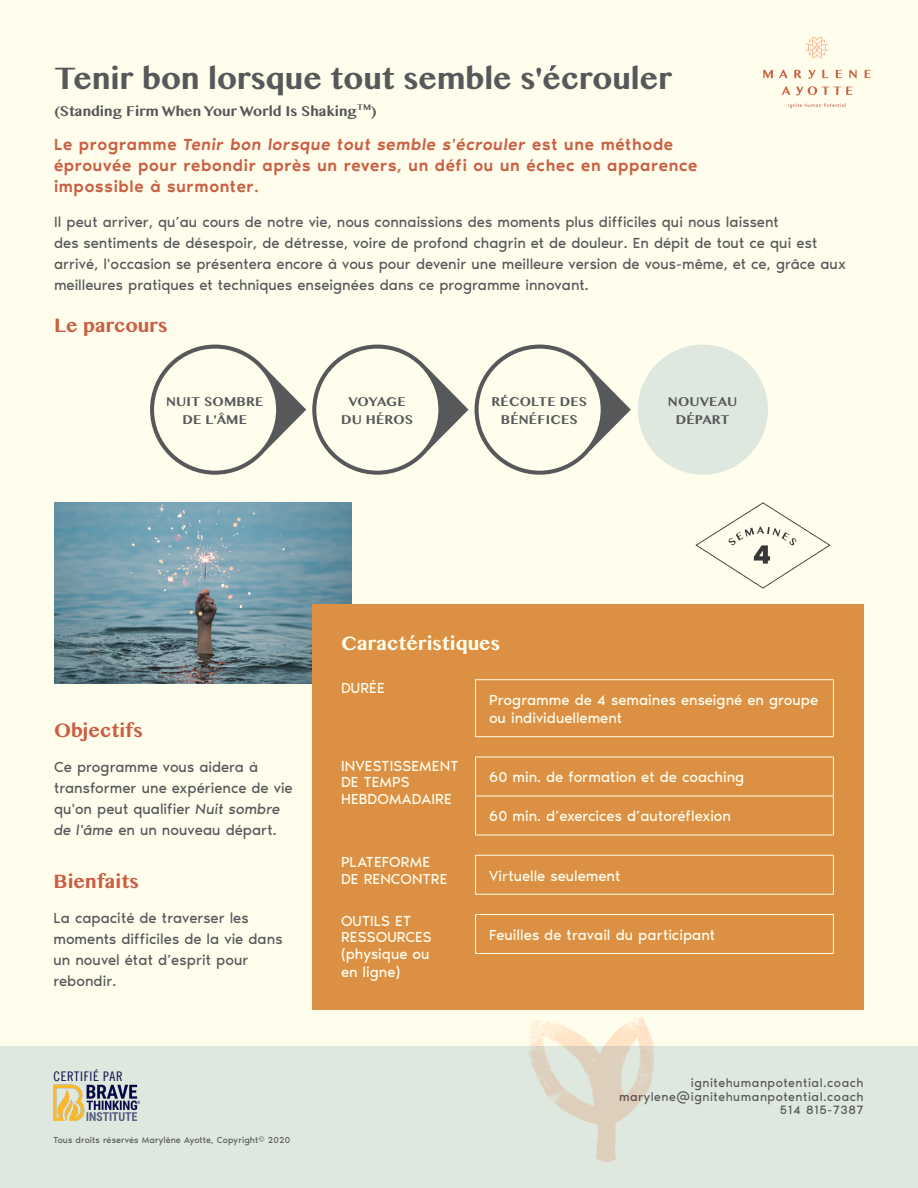
<style>
.page{position:relative;width:918px;height:1188px;background:#fffeec}
.page>*{position:absolute;margin:0;border:0;box-sizing:border-box;transform-origin:0 0}
.t1{font:700 36px "Khmer MN";color:#57585a}
.t2{font:700 22.5px "Khmer MN";color:#cb5f44}
.t3{font:700 22.5px "Khmer MN";color:#fffeec}
.t4{font:500 16.5px/21px "Noir Pro";letter-spacing:.04em;color:#cb5f44}
.t5{font:700 16.5px "Khmer MN";color:#57585a}
.t6{font:15px/21px "Noir Pro";color:#57585a}
.t7{font:15px/16.5px "Noir Pro";color:#fffef0}
.t8{font:700 14.85px/17.5px "Khmer MN";letter-spacing:.01em;color:#57585a;text-align:center}
.t9{font:13.2px "Trade Gothic Regular 4";letter-spacing:.05em;color:#030648}
.t10{font:12.45px/13.6px "Noir Pro";letter-spacing:.04em;color:#57585a;text-align:right}
.t11{font:9px "Noir Pro";letter-spacing:.01em;color:#57585a}
.t12{font:700 7.65px "Khmer MN";color:#57585a;scale:1.59 1}
.s1{font-style:italic}
</style>
<div class="page">
<img style="left:54px;top:503px;width:298px;height:180px">
<div style="left:312px;top:604px;width:552px;height:405px;background:#dc9043"></div>
<hr style="left:475px;top:679px;width:359px;height:1px;background:#fffeec">
<hr style="left:475px;top:680px;width:1px;height:56px;background:#fffeec">
<hr style="left:833px;top:680px;width:1px;height:56px;background:#fffeec">
<hr style="left:475px;top:736px;width:359px;height:1px;background:#fffeec">
<hr style="left:475px;top:757px;width:359px;height:1px;background:#fffeec">
<hr style="left:475px;top:757px;width:1px;height:39px;background:#fffeec">
<hr style="left:833px;top:757px;width:1px;height:39px;background:#fffeec">
<hr style="left:475px;top:796px;width:359px;height:1px;background:#fffeec">
<hr style="left:475px;top:796px;width:1px;height:39px;background:#fffeec">
<hr style="left:833px;top:796px;width:1px;height:39px;background:#fffeec">
<hr style="left:475px;top:835px;width:359px;height:1px;background:#fffeec">
<hr style="left:475px;top:855px;width:359px;height:1px;background:#fffeec">
<hr style="left:475px;top:856px;width:1px;height:38px;background:#fffeec">
<hr style="left:833px;top:856px;width:1px;height:38px;background:#fffeec">
<hr style="left:475px;top:894px;width:359px;height:1px;background:#fffeec">
<hr style="left:475px;top:914px;width:359px;height:1px;background:#fffeec">
<hr style="left:475px;top:915px;width:1px;height:38px;background:#fffeec">
<hr style="left:833px;top:915px;width:1px;height:38px;background:#fffeec">
<hr style="left:475px;top:953px;width:359px;height:1px;background:#fffeec">
<svg style="left:806px;top:37px;width:22px;height:21px"></svg>
<svg style="left:763px;top:70px;width:108px;height:9px"></svg>
<svg style="left:782px;top:86px;width:70px;height:10px"></svg>
<svg style="left:788px;top:103px;width:58px;height:5px"></svg>
<div style="left:0;top:1047px;width:918px;height:141px;background:#dee8de"></div>
<img style="left:53px;top:1084px;width:86px;height:36px">
<img style="left:502px;top:1009px;width:179px;height:153px">
<img style="left:695px;top:503px;width:136px;height:85px">
<svg style="left:720px;top:520px;width:82px;height:30px"></svg>
<div style="left:640px;top:347px;width:126px;height:126px;background:#dee8de;border-radius:50%"></div>
<div style="left:638px;top:345px;width:130px;height:130px;border:4px solid #dee8de;border-radius:50%"></div>
<svg style="left:583px;top:363px;width:48px;height:92px"></svg>
<div style="left:477px;top:347px;width:126px;height:126px;background:#fffeec;border-radius:50%"></div>
<div style="left:475px;top:345px;width:130px;height:130px;border:4px solid #57585a;border-radius:50%"></div>
<svg style="left:420px;top:363px;width:49px;height:92px"></svg>
<div style="left:314px;top:347px;width:126px;height:126px;background:#fffeec;border-radius:50%"></div>
<div style="left:312px;top:345px;width:130px;height:130px;border:4px solid #57585a;border-radius:50%"></div>
<svg style="left:258px;top:363px;width:49px;height:92px"></svg>
<div style="left:152px;top:347px;width:126px;height:126px;background:#fffeec;border-radius:50%"></div>
<div style="left:150px;top:345px;width:130px;height:130px;border:4px solid #57585a;border-radius:50%"></div>
<svg style="left:410px;top:635px;width:5px;height:4px"></svg>
<svg style="left:550px;top:65px;width:7px;height:6px"></svg>
<h1 class="t1" style="left:54px;top:55px;width:620px">Tenir bon lorsque tout semble s'ecrouler</h1>
<p class="t5" style="left:54px;top:101px;width:324px">(Standing Firm When Your World Is Shaking<sup>TM</sup>)</p>
<p class="t4" style="left:54px;top:133px;width:645px">Le programme <span class="s1">Tenir bon lorsque tout semble s'écrouler</span> est une méthode éprouvée pour rebondir après un revers, un défi ou un échec en apparence impossible à surmonter.</p>
<p class="t6" style="left:54px;top:210px;width:793px">Il peut arriver, qu’au cours de notre vie, nous connaissions des moments plus difficiles qui nous laissent<br>des sentiments de désespoir, de détresse, voire de profond chagrin et de douleur. En dépit de tout ce qui est arrivé, l'occasion se présentera encore à vous pour devenir une meilleure version de vous-même, et ce, grâce aux meilleures pratiques et techniques enseignées dans ce programme innovant.</p>
<h2 class="t2" style="left:54px;top:311px;width:115px">Le parcours</h2>
<p class="t8" style="left:166px;top:393px;width:99px">NUIT SOMBRE<br>DE L'AME</p>
<p class="t12" style="left:219px;top:410px;width:5px">^</p>
<p class="t8" style="left:341px;top:393px;width:73px">VOYAGE<br>DU HEROS</p>
<p class="t8" style="left:492px;top:393px;width:97px">RECOLTE DES<br>BENEFICES</p>
<p class="t8" style="left:668px;top:393px;width:71px">NOUVEAU<br>DEPART</p>
<h2 class="t2" style="left:54px;top:716px;width:90px">Objectifs</h2>
<p class="t6" style="left:54px;top:755px;width:240px">Ce programme vous aidera à transformer une expérience de vie qu'on peut qualifier <span class="s1">Nuit sombre de l'âme</span> en un nouveau départ.</p>
<h2 class="t2" style="left:53px;top:868px;width:87px">Bienfaits</h2>
<p class="t6" style="left:53px;top:906px;width:231px">La capacité de traverser les moments difficiles de la vie dans un nouvel état d’esprit pour rebondir.</p>
<p class="t9" style="left:53px;top:1070px;width:71px">CERTIFIÉ PAR</p>
<p class="t11" style="left:53px;top:1133px;width:238px">Tous droits réservés Marylène Ayotte, Copyright© 2020</p>
<h2 class="t3" style="left:341px;top:629px;width:161px">Caracteristiques</h2>
<p class="t7" style="left:341px;top:679px;width:45px">DURÉE</p>
<p class="t7" style="left:489px;top:690px;width:331px;line-height:18px">Programme de 4 semaines enseigné en groupe ou individuellement</p>
<p class="t7" style="left:341px;top:756px;width:119px">INVESTISSEMENT<br>DE TEMPS<br>HEBDOMADAIRE</p>
<p class="t7" style="left:341px;top:853px;width:108px">PLATEFORME<br>DE RENCONTRE</p>
<p class="t7" style="left:341px;top:912px;width:92px">OUTILS ET<br>RESSOURCES (physique ou</p>
<p class="t7" style="left:341px;top:963px;width:61px">en ligne)</p>
<p class="t7" style="left:489px;top:768px;width:257px">60 min. de formation et de coaching</p>
<p class="t7" style="left:489px;top:807px;width:243px">60 min. d’exercices d’autoréflexion</p>
<p class="t7" style="left:489px;top:866px;width:133px">Virtuelle seulement</p>
<p class="t7" style="left:489px;top:926px;width:228px">Feuilles de travail du participant</p>
<p class="t10" style="left:619px;top:1075px;width:246px">ignitehumanpotential.coach marylene@ignitehumanpotential.coach<br>514 815-7387</p>
</div>
